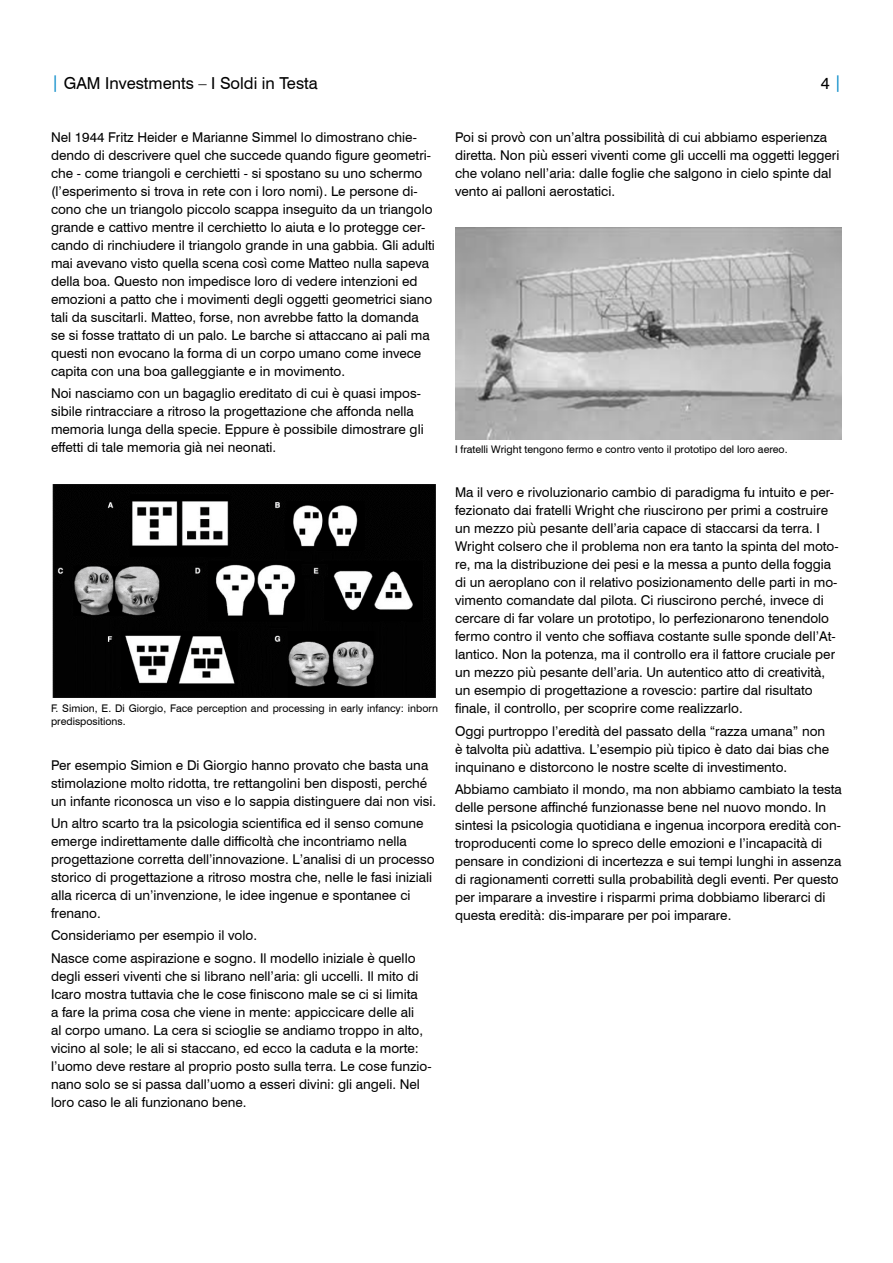
<style>
.page{position:relative;width:893px;height:1263px;background:#fff}
.page>*{position:absolute;margin:0;border:0;box-sizing:border-box;transform-origin:0 0}
.t1{font:16.5px "Swiss 721 BT";color:#000}
.DISCLAIMER{font:13.5px/18px "Swiss 721 BT";color:#000}
.DISCLAIMER-2{font:10.5px/13.5px "Swiss 721 BT";color:#000}
.s1{color:#0087c7}
</style>
<div class="page">
<img style="left:52px;top:484px;width:384px;height:214px">
<img style="left:455px;top:227px;width:387px;height:213px">
<p class="t1" style="left:51px;top:73px;width:268px"><span class="s1">|</span> GAM Investments – I Soldi in Testa</p>
<p class="t1" style="left:821px;top:73px;width:22px">4 <span class="s1">|</span></p>
<p class="DISCLAIMER" style="left:51px;top:128px;width:385px">Nel 1944 Fritz Heider e Marianne Simmel lo dimostrano chie&shy;dendo di descrivere quel che succede quando figure geometri&shy;che - come triangoli e cerchietti - si spostano su uno schermo (l’esperimento si trova in rete con i loro nomi). Le persone di&shy;cono che un triangolo piccolo scappa inseguito da un triangolo grande e cattivo mentre il cerchietto lo aiuta e lo protegge cer&shy;cando di rinchiudere il triangolo grande in una gabbia. Gli adulti mai avevano visto quella scena così come Matteo nulla sapeva della boa. Questo non impedisce loro di vedere intenzioni ed emozioni a patto che i movimenti degli oggetti geometrici siano tali da suscitarli. Matteo, forse, non avrebbe fatto la domanda se si fosse trattato di un palo. Le barche si attaccano ai pali ma questi non evocano la forma di un corpo umano come invece capita con una boa galleggiante e in movimento.</p>
<p class="DISCLAIMER" style="left:51px;top:384px;width:374px">Noi nasciamo con un bagaglio ereditato di cui è quasi impos&shy;sibile rintracciare a ritroso la progettazione che affonda nella memoria lunga della specie. Eppure è possibile dimostrare gli effetti di tale memoria già nei neonati.</p>
<p class="DISCLAIMER-2" style="left:51px;top:701px;width:388px">F. Simion, E. Di Giorgio, Face perception and processing in early infancy: inborn predispositions.</p>
<p class="DISCLAIMER" style="left:51px;top:756px;width:387px">Per esempio Simion e Di Giorgio hanno provato che basta una stimolazione molto ridotta, tre rettangolini ben disposti, perché un infante riconosca un viso e lo sappia distinguere dai non visi.</p>
<p class="DISCLAIMER" style="left:51px;top:814px;width:385px">Un altro scarto tra la psicologia scientifica ed il senso comune emerge indirettamente dalle difficoltà che incontriamo nella progettazione corretta dell’innovazione. L’analisi di un processo storico di progettazione a ritroso mostra che, nelle le fasi iniziali alla ricerca di un’invenzione, le idee ingenue e spontanee ci frenano.</p>
<p class="DISCLAIMER" style="left:51px;top:926px;width:208px">Consideriamo per esempio il volo.</p>
<p class="DISCLAIMER" style="left:51px;top:949px;width:382px">Nasce come aspirazione e sogno. Il modello iniziale è quello degli esseri viventi che si librano nell’aria: gli uccelli. Il mito di Icaro mostra tuttavia che le cose finiscono male se ci si limita<br>a fare la prima cosa che viene in mente: appiccicare delle ali<br>al corpo umano. La cera si scioglie se andiamo troppo in alto, vicino al sole; le ali si staccano, ed ecco la caduta e la morte: l’uomo deve restare al proprio posto sulla terra. Le cose funzio&shy;nano solo se si passa dall’uomo a esseri divini: gli angeli. Nel loro caso le ali funzionano bene.</p>
<p class="DISCLAIMER" style="left:455px;top:128px;width:386px">Poi si provò con un’altra possibilità di cui abbiamo esperienza diretta. Non più esseri viventi come gli uccelli ma oggetti leggeri che volano nell’aria: dalle foglie che salgono in cielo spinte dal vento ai palloni aerostatici.</p>
<p class="DISCLAIMER-2" style="left:455px;top:442px;width:334px">I fratelli Wright tengono fermo e contro vento il prototipo del loro aereo.</p>
<p class="DISCLAIMER" style="left:455px;top:483px;width:385px">Ma il vero e rivoluzionario cambio di paradigma fu intuito e per&shy;fezionato dai fratelli Wright che riuscirono per primi a costruire un mezzo più pesante dell’aria capace di staccarsi da terra. I Wright colsero che il problema non era tanto la spinta del moto&shy;re, ma la distribuzione dei pesi e la messa a punto della foggia di un aeroplano con il relativo posizionamento delle parti in mo&shy;vimento comandate dal pilota. Ci riuscirono perché, invece di cercare di far volare un prototipo, lo perfezionarono tenendolo fermo contro il vento che soffiava costante sulle sponde dell’At&shy;lantico. Non la potenza, ma il controllo era il fattore cruciale per un mezzo più pesante dell’aria. Un autentico atto di creatività, un esempio di progettazione a rovescio: partire dal risultato finale, il controllo, per scoprire come realizzarlo.</p>
<p class="DISCLAIMER" style="left:455px;top:722px;width:376px">Oggi purtroppo l’eredità del passato della “razza umana” non è talvolta più adattiva. L’esempio più tipico è dato dai bias che inquinano e distorcono le nostre scelte di investimento.</p>
<p class="DISCLAIMER" style="left:455px;top:780px;width:388px">Abbiamo cambiato il mondo, ma non abbiamo cambiato la testa delle persone affinché funzionasse bene nel nuovo mondo. In sintesi la psicologia quotidiana e ingenua incorpora eredità con&shy;troproducenti come lo spreco delle emozioni e l’incapacità di pensare in condizioni di incertezza e sui tempi lunghi in assenza di ragionamenti corretti sulla probabilità degli eventi. Per questo per imparare a investire i risparmi prima dobbiamo liberarci di questa eredità: dis-imparare per poi imparare.</p>
</div>
